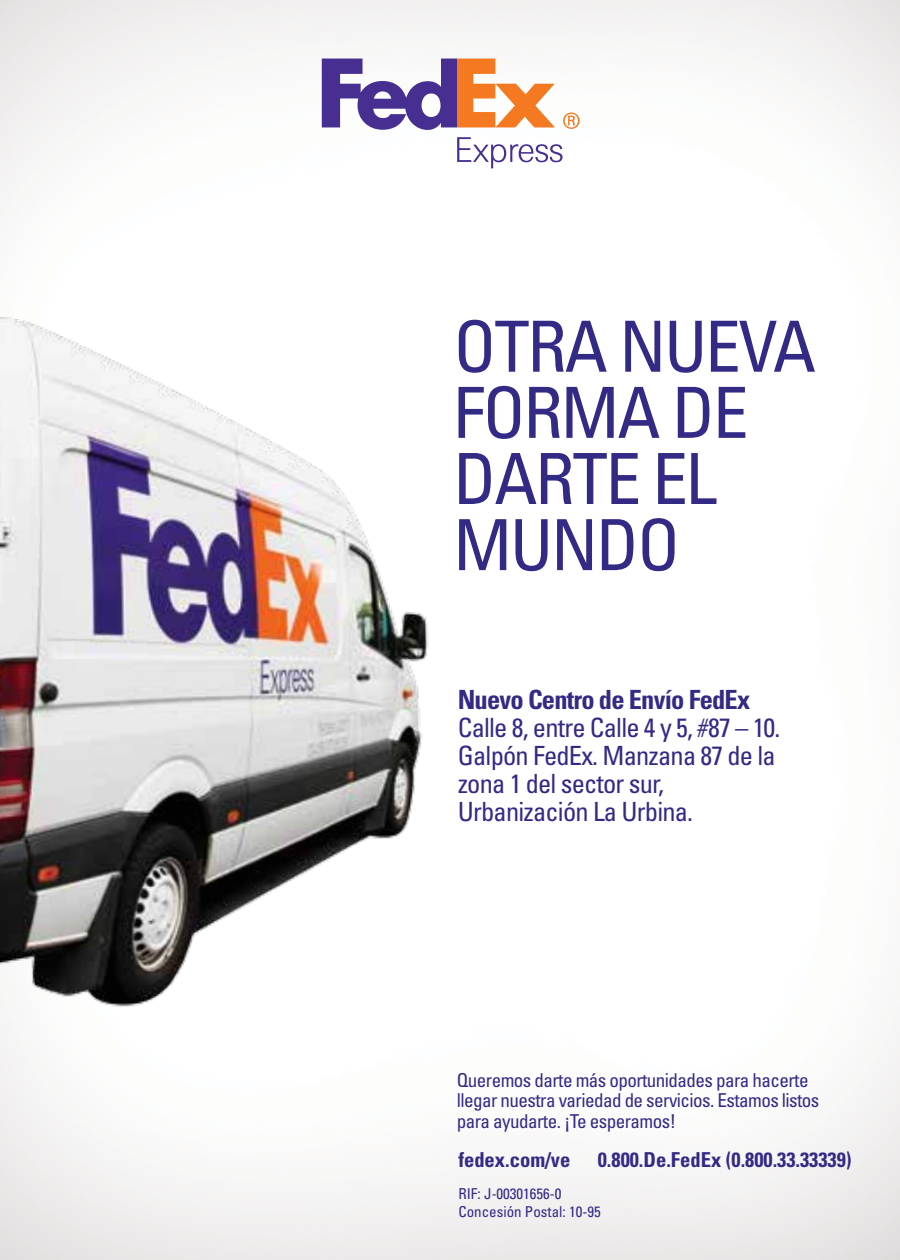
<style>
.page{position:relative;width:900px;height:1260px;background:#fff}
.page>*{position:absolute;margin:0;border:0;box-sizing:border-box;transform-origin:0 0}
.t1{font:condensed 70.5px/66.2px "Univers";letter-spacing:-.03em;color:#332a86}
.t2{font:condensed 26.5px/28px "Univers";letter-spacing:-.03em;color:#332a86}
.t3{font:700 condensed 26.5px "Univers";letter-spacing:-.03em;color:#332a86}
.t4{font:700 condensed 20.5px "Univers";color:#332a86}
.t5{font:condensed 19px/20.5px "Univers";letter-spacing:-.03em;color:#332a86}
.t6{font:condensed 15px/18px "Univers";color:#332a86}
</style>
<div class="page">
<svg style="left:563px;top:112px;width:17px;height:17px"></svg>
<svg style="left:322px;top:59px;width:233px;height:71px"></svg>
<svg style="left:457px;top:137px;width:106px;height:31px"></svg>
<img style="left:0;top:317px;width:429px;height:704px">
<h1 class="t1" style="left:453px;top:313px;width:364px">OTRA NUEVA<br>FORMA DE<br>DARTE EL<br>MUNDO</h1>
<h2 class="t3" style="left:458px;top:683px;width:294px">Nuevo Centro de Envío FedEx</h2>
<h2 class="t2" style="left:458px;top:713px;width:324px">Calle 8, entre Calle 4 y 5, #87 – 10.<br>Galpón FedEx. Manzana 87 de la zona 1 del sector sur,<br>Urbanización La Urbina.</h2>
<p class="t5" style="left:457px;top:1069px;width:364px">Queremos darte más oportunidades para hacerte llegar nuestra variedad de servicios. Estamos listos para ayudarte. ¡Te esperamos!</p>
<p class="t4" style="left:458px;top:1147px;width:114px">fedex.com/ve</p>
<p class="t4" style="left:598px;top:1147px;width:255px">0.800.De.FedEx (0.800.33.33339)</p>
<p class="t6" style="left:458px;top:1184px;width:144px">RIF: J-00301656-0<br>Concesión Postal: 10-95</p>
</div>
